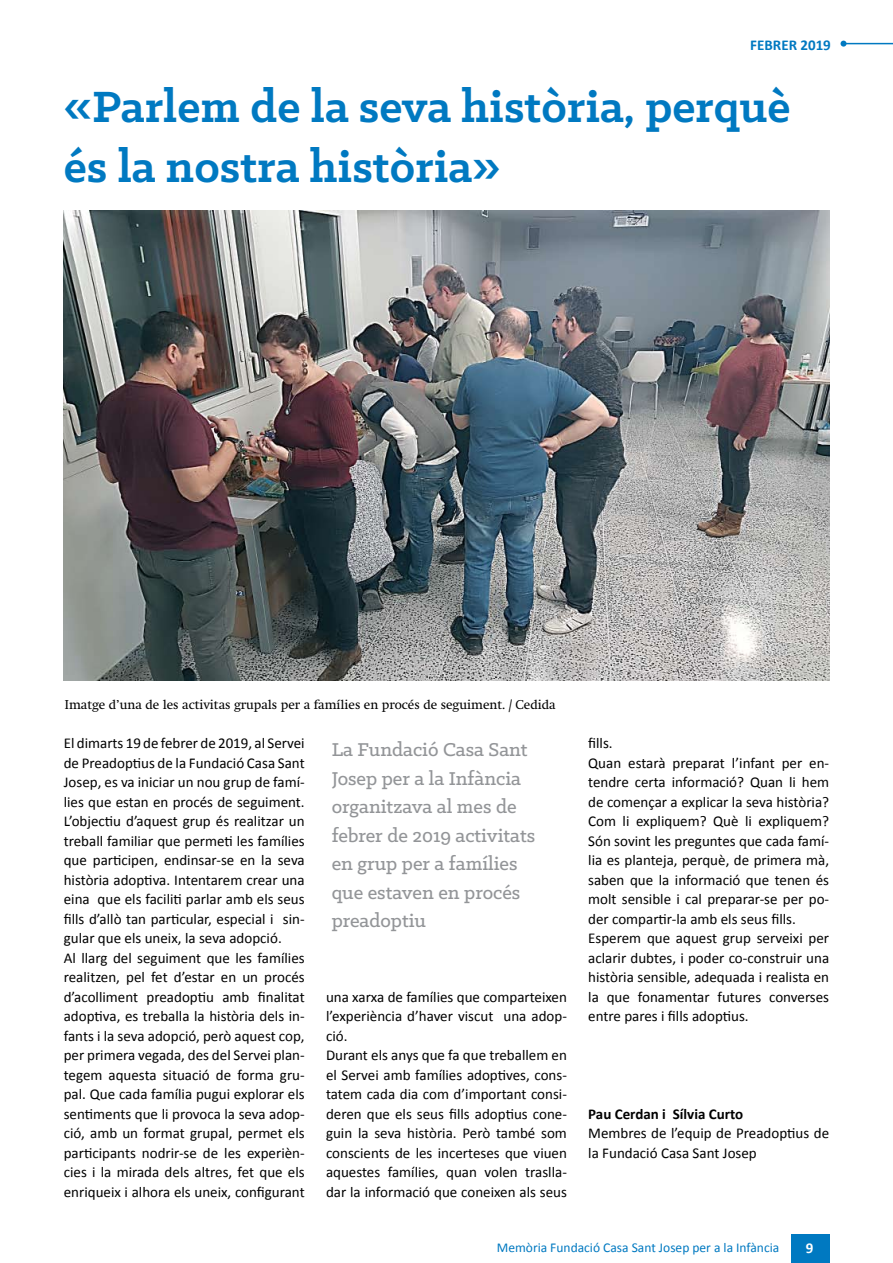
<style>
.page{position:relative;width:893px;height:1263px;background:#fff}
.page>*{position:absolute;margin:0;border:0;box-sizing:border-box;transform-origin:0 0}
.t1{font:700 49.5px/59.4px "Klinic Slab";color:#0079c1}
.t2{font:500 21px/28.5px "Klinic Slab";color:#939598}
.t3{font:15px/19.5px "Calibri";color:#000}
.t4{font:700 15px "Calibri";color:#000}
.t5{font:700 15px "Calibri";color:#0079c1}
.t6{font:700 15px "Calibri";color:#fff}
.t7{font:13.5px "Calibri";color:#0079c1}
.t8{font:12.75px "Swift";color:#000}
</style>
<div class="page">
<div style="left:791px;top:1234px;width:38px;height:29px;background:#0079c1"></div>
<hr style="left:843px;top:43px;width:50px;height:1px;background:#0079c1">
<svg style="left:840px;top:41px;width:6px;height:6px"></svg>
<img style="left:64px;top:210px;width:765px;height:470px">
<p class="t5" style="left:750px;top:34px;width:32px">FEBRER</p>
<p class="t5" style="left:800px;top:34px;width:32px">2019</p>
<h1 class="t1" style="left:64px;top:76px;width:728px">«Parlem de la seva història, perquè és la nostra història»</h1>
<p class="t8" style="left:65px;top:697px;width:492px">Imatge d’una de les activitas grupals per a famílies en procés de seguiment. / Cedida</p>
<h2 class="t2" style="left:332px;top:735px;width:205px">La Fundació Casa Sant<br>Josep per a la Infància organitzava al mes de febrer de 2019 activitats en grup per a famílies que estaven en procés preadoptiu</h2>
<p class="t3" style="left:64px;top:733px;width:242px">El dimarts 19 de febrer de 2019, al Servei de Preadoptius de la Fundació Casa Sant Josep, es va iniciar un nou grup de famí&shy;lies que estan en procés de seguiment.<br>L’objectiu d’aquest grup és realitzar un treball familiar que permeti les famílies que participen, endinsar-se en la seva història adoptiva. Intentarem crear una eina que els faciliti parlar amb els seus fills d’allò tan particular, especial i sin&shy;gular que els uneix, la seva adopció.<br>Al llarg del seguiment que les famílies realitzen, pel fet d’estar en un procés d’acolliment preadoptiu amb finalitat adoptiva, es treballa la història dels in&shy;fants i la seva adopció, però aquest cop, per primera vegada, des del Servei plan&shy;tegem aquesta situació de forma gru&shy;pal. Que cada família pugui explorar els sentiments que li provoca la seva adop&shy;ció, amb un format grupal, permet els participants nodrir-se de les experièn&shy;cies i la mirada dels altres, fet que els enriqueix i alhora els uneix, configurant</p>
<p class="t3" style="left:326px;top:986px;width:242px">una xarxa de famílies que comparteixen l’experiència d’haver viscut una adop&shy;ció.<br>Durant els anys que fa que treballem en el Servei amb famílies adoptives, cons&shy;tatem cada dia com d’important consi&shy;deren que els seus fills adoptius cone&shy;guin la seva història. Però també som conscients de les incerteses que viuen aquestes famílies, quan volen traslla&shy;dar la informació que coneixen als seus</p>
<p class="t3" style="left:588px;top:733px;width:242px">fills.<br>Quan estarà preparat l’infant per en&shy;tendre certa informació? Quan li hem de començar a explicar la seva història?<br>Com li expliquem? Què li expliquem?<br>Són sovint les preguntes que cada famí&shy;lia es planteja, perquè, de primera mà, saben que la informació que tenen és molt sensible i cal preparar-se per po&shy;der compartir-la amb els seus fills.<br>Esperem que aquest grup serveixi per aclarir dubtes, i poder co-construir una història sensible, adequada i realista en la que fonamentar futures converses entre pares i fills adoptius.</p>
<p class="t4" style="left:588px;top:1103px;width:157px">Pau Cerdan i Sílvia Curto</p>
<p class="t3" style="left:588px;top:1123px;width:242px">Membres de l’equip de Preadoptius de la Fundació Casa Sant Josep</p>
<p class="t7" style="left:497px;top:1239px;width:284px">Memòria Fundació Casa Sant Josep per a la Infància</p>
<p class="t6" style="left:806px;top:1237px;width:9px">9</p>
</div>
